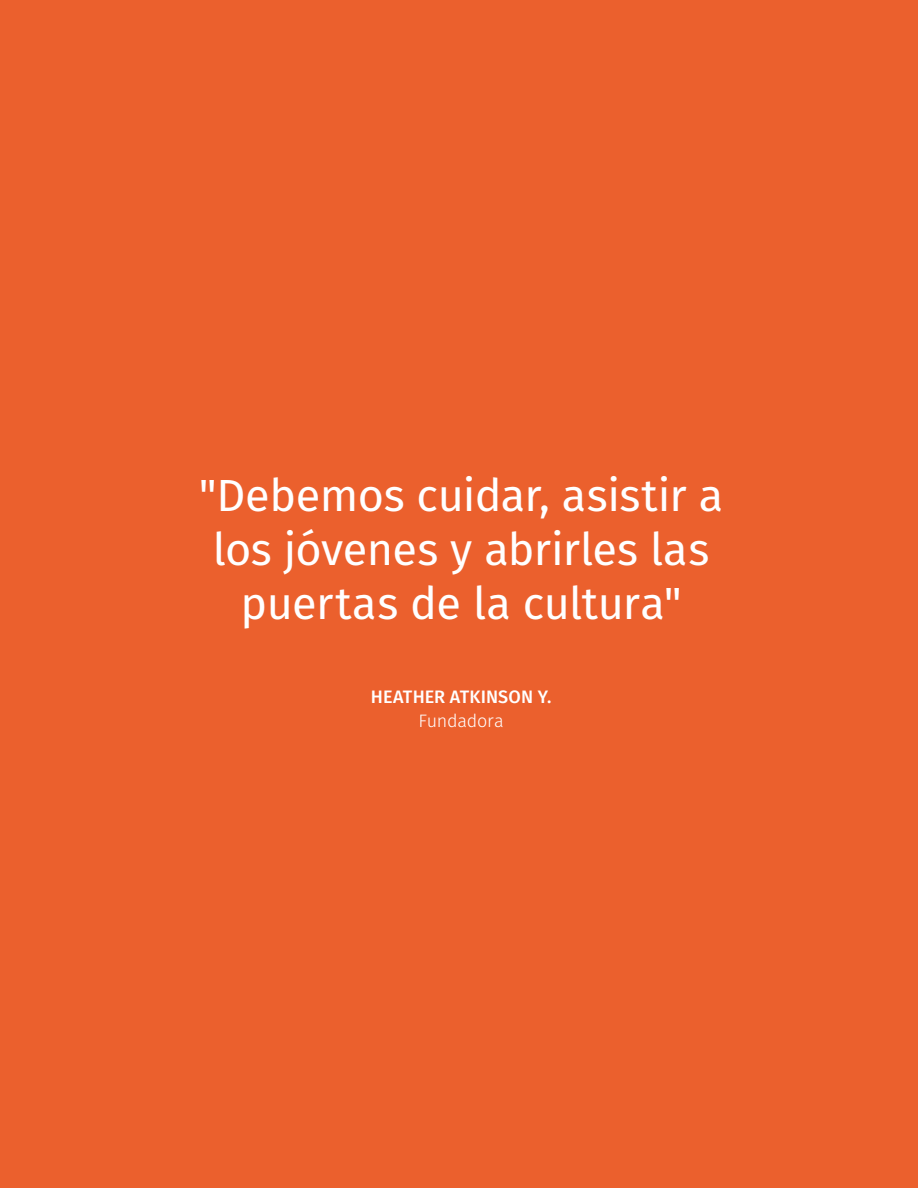
<style>
.page{position:relative;width:918px;height:1188px;background:#eb602d}
.page>*{position:absolute;margin:0;border:0;box-sizing:border-box;transform-origin:0 0}
.t1{font:45px/54px "Fira Sans";letter-spacing:-.01em;color:#fff;text-align:center}
.t2{font:500 18px "Fira Sans";letter-spacing:.005em;color:#fff}
.t3{font:300 18px "Fira Sans";letter-spacing:-.01em;color:#fff}
</style>
<div class="page">
<p class="t1" style="left:199px;top:468px;width:526px">"Debemos cuidar, asistir a los jóvenes y abrirles las puertas de la cultura"</p>
<p class="t2" style="left:371px;top:684px;width:182px">HEATHER ATKINSON Y.</p>
<p class="t3" style="left:419px;top:708px;width:87px">Fundadora</p>
</div>
